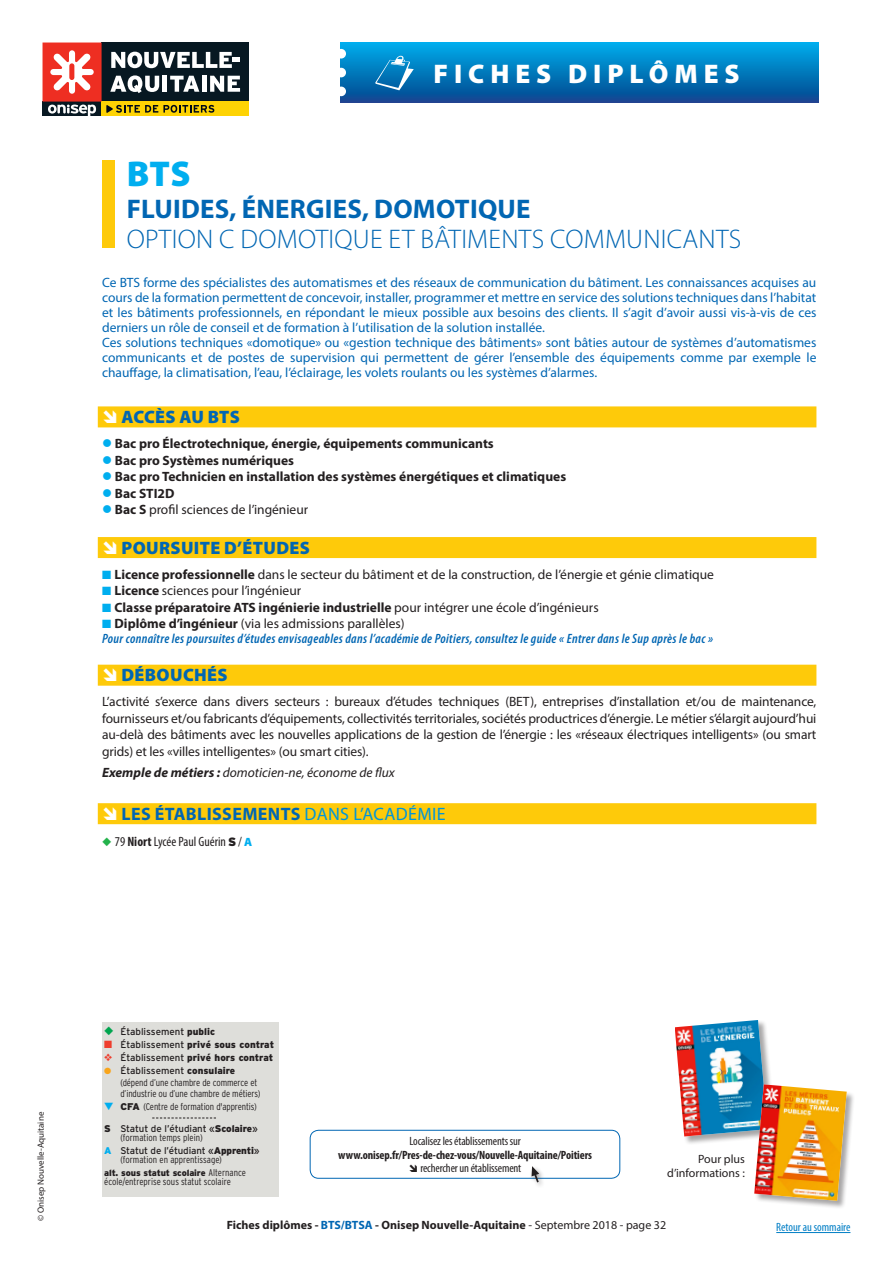
<style>
.page{position:relative;width:893px;height:1263px;background:#fff}
.page>*{position:absolute;margin:0;border:0;box-sizing:border-box;transform-origin:0 0}
.t1{font:900 36px "Myriad Pro";color:#00aeef}
.t2{font:300 27px "Myriad Pro";letter-spacing:.01em;color:#0166b3}
.t3{font:700 27px "Myriad Pro";letter-spacing:.01em;color:#0166b3}
.t4{font:900 27px "Myriad Pro";letter-spacing:.22em;color:#fff}
.t5{font:700 18px "Myriad Pro";letter-spacing:.02em;color:#0166b3}
.t6{font:900 18px "Myriad Pro";letter-spacing:.02em;color:#0166b3}
.t7{font:900 18px "Myriad Pro";color:#0166b3}
.t8{font:13.5px/15px "Myriad Pro";color:#0166b3;text-align:justify}
.t9{font:13.5px/16.5px "Myriad Pro";color:#231f20;text-align:justify}
.t10{font:700 13.5px "Myriad Pro";color:#231f20}
.t11{font:italic 600 condensed 13.5px "Myriad Pro";letter-spacing:.025em;color:#0166b3}
.t12{font:italic 13.5px "Myriad Pro";color:#231f20}
.t13{font:condensed 13.5px "Myriad Pro";color:#231f20}
.t14{font:700 12px "Myriad Pro";color:#231f20}
.t15{font:700 condensed 12px "Myriad Pro";letter-spacing:-.01em;color:#231f20}
.t16{font:condensed 12px "Myriad Pro";letter-spacing:-.01em;color:#231f20}
.t17{font:12px "Myriad Pro";color:#231f20}
.t18{font:condensed 12px "Myriad Pro";color:#007ec5}
.Para{font:300 condensed 9.75px "Interstate";letter-spacing:-.01em;color:#231f20}
.t19{font:9.75px "Interstate";letter-spacing:-.01em;color:#231f20}
.t20{font:900 9.75px "Interstate";color:#231f20}
.Para-2{font:900 9px "Interstate";letter-spacing:-.01em;color:#231f20}
.t21{font:9px "Myriad Pro";color:#231f20}
.s1{color:#00aeef}
.s2{font-weight:700}
.s3{font-weight:400}
.s4{font-weight:400;color:#0095d9}
.s5{color:#23b24b}
.s6{font-family:"Interstate";font-weight:900;font-stretch:normal;font-size:12px}
.s7{font-weight:900;font-stretch:normal;font-size:12px;color:#00aeef}
.s8{color:#00a54f}
.s9{font-weight:900}
.s10{color:#ef3e2e}
.s11{color:#f9a51b}
.s12{font-weight:900;font-stretch:normal}
.s13{font-weight:900;color:#00aeef}
.s14{font-weight:300;font-stretch:condensed;font-size:9.75px}
.s15{color:#0166b3}
</style>
<div class="page">
<hr style="left:776px;top:1232px;width:74px;height:1px;background:#007ec5">
<svg style="left:340px;top:43px;width:479px;height:60px;background:#0378bb"></svg>
<div style="left:102px;top:160px;width:13px;height:87px;background:#feca0a"></div>
<div style="left:336px;top:87px;width:10px;height:9px;background:#fff;border-radius:50%"></div>
<div style="left:336px;top:68px;width:10px;height:9px;background:#fff;border-radius:50%"></div>
<div style="left:336px;top:49px;width:10px;height:10px;background:#fff;border-radius:50%"></div>
<svg style="left:375px;top:56px;width:39px;height:34px"></svg>
<div style="left:754px;top:1084px;width:101px;height:125px;background:#231f20;opacity:.4"></div>
<img style="left:675px;top:1020px;width:96px;height:124px">
<img style="left:754px;top:1084px;width:93px;height:117px">
<div style="left:98px;top:406px;width:718px;height:21px;background:#feca0a"></div>
<div style="left:98px;top:537px;width:718px;height:21px;background:#feca0a"></div>
<div style="left:98px;top:665px;width:718px;height:21px;background:#feca0a"></div>
<div style="left:98px;top:803px;width:718px;height:21px;background:#feca0a"></div>
<div style="left:310px;top:1130px;width:310px;height:49px;border:1px solid #0166b3;border-radius:9px"></div>
<div style="left:529px;top:1164px;width:16px;height:24px;background:#231f20;opacity:.4"></div>
<svg style="left:531px;top:1166px;width:8px;height:16px"></svg>
<div style="left:102px;top:43px;width:147px;height:59px;background:#071822"></div>
<div style="left:102px;top:102px;width:147px;height:14px;background:#fed304"></div>
<svg style="left:43px;top:43px;width:197px;height:73px"></svg>
<div style="left:102px;top:1022px;width:177px;height:175px;background:#dededa"></div>
<svg style="left:152px;top:1117px;width:64px;height:1px"></svg>
<p class="t4" style="left:433px;top:58px;width:308px">FICHES DIPLÔMES</p>
<p class="t1" style="left:127px;top:154px;width:65px">BTS</p>
<p class="t3" style="left:127px;top:191px;width:405px">FLUIDES, ÉNERGIES, DOMOTIQUE</p>
<p class="t2" style="left:127px;top:224px;width:616px">OPTION C DOMOTIQUE ET BÂTIMENTS COMMUNICANTS</p>
<p class="t8" style="left:102px;top:274px;width:716px">Ce BTS forme des spécialistes des automatismes et des réseaux de communication du bâtiment. Les connaissances acquises au cours de la formation permettent de concevoir, installer, programmer et mettre en service des solutions techniques dans l’habitat et les bâtiments professionnels, en répondant le mieux possible aux besoins des clients. Il s’agit d’avoir aussi vis-à-vis de ces derniers un rôle de conseil et de formation à l’utilisation de la solution installée.</p>
<p class="t8" style="left:102px;top:334px;width:716px">Ces solutions techniques «domotique» ou «gestion technique des bâtiments» sont bâties autour de systèmes d’automatismes communicants et de postes de supervision qui permettent de gérer l’ensemble des équipements comme par exemple le chauffage, la climatisation, l’eau, l’éclairage, les volets roulants ou les systèmes d’alarmes.</p>
<p class="t7" style="left:121px;top:407px;width:120px">ACCÈS AU BTS</p>
<p class="t10" style="left:102px;top:435px;width:393px"><span class="s1">●</span> Bac pro Électrotechnique, énergie, équipements communicants</p>
<p class="t10" style="left:102px;top:451px;width:193px"><span class="s1">●</span> Bac pro Systèmes numériques</p>
<p class="t10" style="left:102px;top:468px;width:466px"><span class="s1">●</span> Bac pro Technicien en installation des systèmes énergétiques et climatiques</p>
<p class="t10" style="left:102px;top:484px;width:74px"><span class="s1">●</span> Bac STI2D</p>
<p class="t9" style="left:102px;top:501px;width:208px"><span class="s1">●</span> <span class="s2">Bac S</span> profil sciences de l’ingénieur</p>
<p class="t6" style="left:121px;top:537px;width:190px">POURSUITE D’ÉTUDES</p>
<p class="t9" style="left:102px;top:566px;width:613px"><span class="s1">■</span> <span class="s2">Licence professionnelle</span> dans le secteur du bâtiment et de la construction, de l’énergie et génie climatique</p>
<p class="t9" style="left:102px;top:582px;width:201px"><span class="s1">■</span> <span class="s2">Licence</span> sciences pour l’ingénieur</p>
<p class="t10" style="left:102px;top:598px;width:498px"><span class="s1">■</span> Classe préparatoire ATS ingénierie industrielle <span class="s3">pour intégrer une école d’ingénieurs</span></p>
<p class="t9" style="left:102px;top:615px;width:304px"><span class="s1">■</span> <span class="s2">Diplôme d’ingénieur</span> (via les admissions parallèles)</p>
<p class="t11" style="left:102px;top:632px;width:612px">Pour connaître les poursuites d’études envisageables dans l’académie de Poitiers, consultez le guide « Entrer dans le Sup après le bac »</p>
<p class="t6" style="left:121px;top:665px;width:108px">DÉBOUCHÉS</p>
<p class="t9" style="left:102px;top:693px;width:716px">L’activité s’exerce dans divers secteurs : bureaux d’études techniques (BET), entreprises d’installation et/ou de maintenance, fournisseurs et/ou fabricants d’équipements, collectivités territoriales, sociétés productrices d’énergie. Le métier s’élargit aujourd’hui au-delà des bâtiments avec les nouvelles applications de la gestion de l’énergie : les «réseaux électriques intelligents» (ou smart grids) et les «villes intelligentes» (ou smart cities).</p>
<p class="t12" style="left:102px;top:764px;width:294px"><span class="s2">Exemple de métiers :</span> domoticien-ne, économe de flux</p>
<p class="t5" style="left:121px;top:802px;width:326px">LES ÉTABLISSEMENTS <span class="s4">DANS L’ACADÉMIE</span></p>
<p class="t13" style="left:102px;top:834px;width:152px"><span class="s5">◆</span> 79 <span class="s2">Niort</span> Lycée Paul Guérin <span class="s6">S</span> / <span class="s7">A</span></p>
<p class="t21" style="left:35px;top:1221px;width:111px;rotate:-90deg">© Onisep Nouvelle-Aquitaine</p>
<p class="t19" style="left:104px;top:1025px;width:112px"><span class="s8">◆</span> Établissement <span class="s9">public</span></p>
<p class="t20" style="left:104px;top:1038px;width:171px"><span class="s10">■</span> <span class="s3">Établissement</span> privé sous contrat</p>
<p class="t20" style="left:104px;top:1052px;width:171px"><span class="s10">❖</span> <span class="s3">Établissement</span> privé hors contrat</p>
<p class="t19" style="left:104px;top:1065px;width:133px"><span class="s11">●</span> Établissement <span class="s9">consulaire</span></p>
<p class="Para" style="left:120px;top:1076px;width:138px">(dépend d’une chambre de commerce et</p>
<p class="Para" style="left:120px;top:1087px;width:142px">d’industrie ou d’une chambre de métiers)</p>
<p class="Para" style="left:104px;top:1100px;width:154px"><span class="s1">▼</span> <span class="s12">CFA</span> (Centre de formation d'apprentis)</p>
<p class="t19" style="left:104px;top:1122px;width:155px"><span class="s9">S</span> Statut de l’étudiant «<span class="s9">Scolaire</span>»</p>
<p class="Para" style="left:120px;top:1131px;width:84px">(formation temps plein)</p>
<p class="t19" style="left:104px;top:1144px;width:157px"><span class="s13">A</span> Statut de l’étudiant «<span class="s9">Apprenti</span>»</p>
<p class="Para" style="left:120px;top:1153px;width:103px">(formation en apprentissage)</p>
<p class="Para-2" style="left:104px;top:1167px;width:143px">alt. sous statut scolaire <span class="s14">Alternance</span></p>
<p class="Para" style="left:104px;top:1176px;width:128px">école/entreprise sous statut scolaire</p>
<p class="t16" style="left:409px;top:1134px;width:113px">Localisez les établissements sur</p>
<p class="t15" style="left:338px;top:1147px;width:255px">www.onisep.fr/Pres-de-chez-vous/Nouvelle-Aquitaine/Poitiers</p>
<p class="t16" style="left:420px;top:1161px;width:102px">rechercher un établissement</p>
<p class="t17" style="left:698px;top:1151px;width:48px">Pour plus</p>
<p class="t17" style="left:667px;top:1165px;width:79px">d’informations :</p>
<p class="t14" style="left:227px;top:1217px;width:441px">Fiches diplômes - <span class="s15">BTS/BTSA</span> - Onisep Nouvelle-Aquitaine <span class="s3">- Septembre 2018 - page 32</span></p>
<p class="t18" style="left:776px;top:1220px;width:76px">Retour au sommaire</p>
</div>
